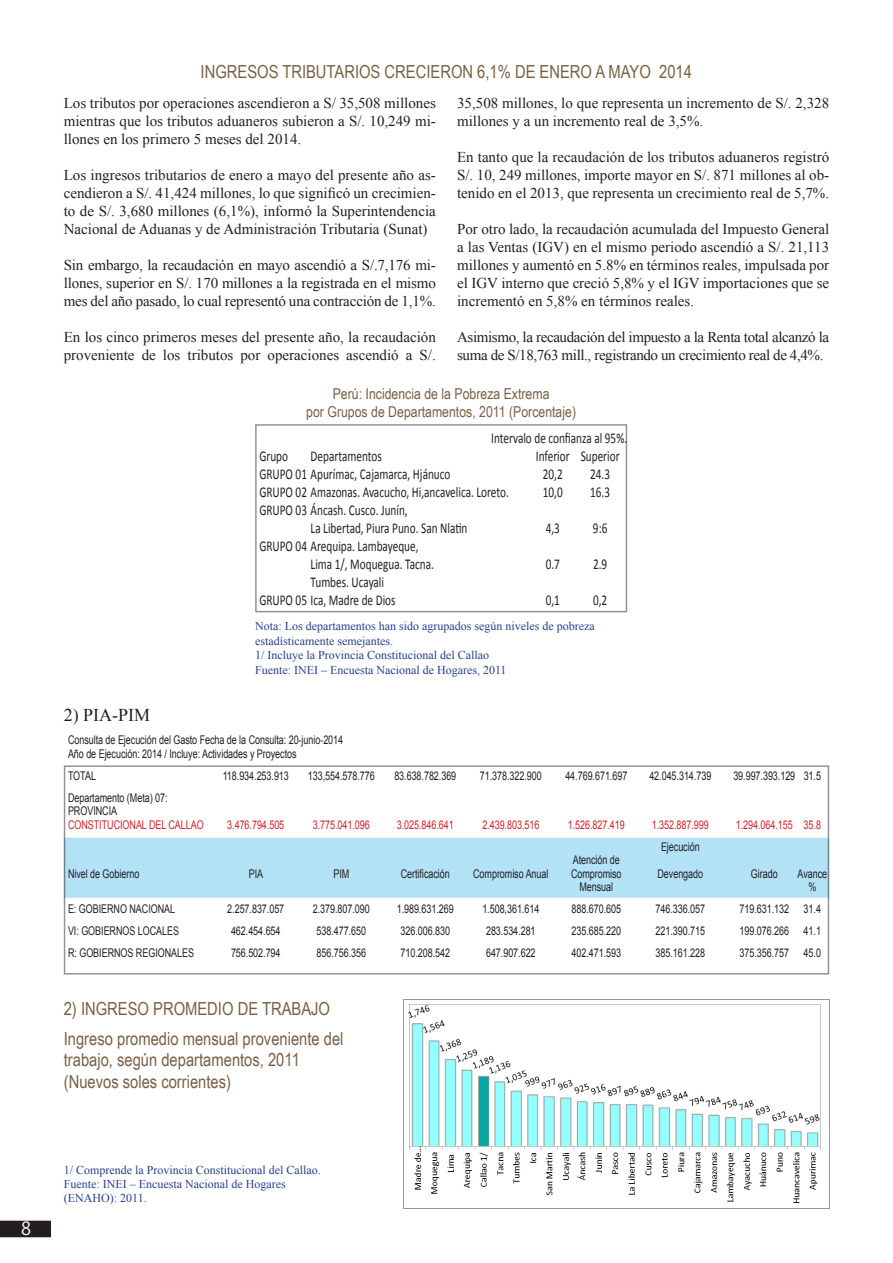
<style>
.page{position:relative;width:893px;height:1263px;background:#fff}
.page>*{position:absolute;margin:0;border:0;box-sizing:border-box;transform-origin:0 0}
.subtit5_cuadros{font:18px/21.6px "Arial Narrow";color:#786045}
.t1{font:18px "Times New Roman";color:#231f20}
.t2{font:18px "Koz Go Pro";color:#fff}
.body1{font:15px/18px "Times New Roman";color:#231f20;text-align:justify}
.newTAB{font:15px/18px "Calibri";color:#231f20;scale:.75 1}
.body1-2{font:15px/18px "Times New Roman";letter-spacing:-.025em;color:#231f20}
.subtit5_cuadros-2{font:15px/18px "Arial Narrow";color:#786045;text-align:center}
.tab1{font:12px/13.5px "Arial";letter-spacing:-.005em;color:#231f20;scale:.75 1}
.Fuente8{font:12px/14.4px "Times New Roman";color:#253f8e}
.tab1-2{font:12px "Arial";letter-spacing:-.005em;color:#d1232a;scale:.75 1}
.s1{color:#d1232a}
</style>
<div class="page">
<div style="left:1px;top:1221px;width:49px;height:15px;background:#231f20"></div>
<div style="left:0;top:1221px;width:51px;height:16px;border:2px solid #231f20"></div>
<div style="left:64px;top:838px;width:765px;height:60px;background:#b3e2f6"></div>
<img style="left:404px;top:999px;width:426px;height:210px">
<p class="t2" style="left:21px;top:1217px;width:11px">8</p>
<p class="subtit5_cuadros" style="left:201px;top:60px;width:493px">INGRESOS TRIBUTARIOS CRECIERON 6,1% DE ENERO A MAYO 2014</p>
<p class="body1" style="left:64px;top:94px;width:374px">Los tributos por operaciones ascendieron a S/ 35,508 millones mientras que los tributos aduaneros subieron a S/. 10,249 mi&shy;llones en los primero 5 meses del 2014.</p>
<p class="body1" style="left:64px;top:166px;width:374px">Los ingresos tributarios de enero a mayo del presente año as&shy;cendieron a S/. 41,424 millones, lo que significó un crecimien&shy;to de S/. 3,680 millones (6,1%), informó la Superintendencia Nacional de Aduanas y de Administración Tributaria (Sunat)</p>
<p class="body1" style="left:64px;top:256px;width:374px">Sin embargo, la recaudación en mayo ascendió a S/.7,176 mi&shy;llones, superior en S/. 170 millones a la registrada en el mismo mes del año pasado, lo cual representó una contracción de 1,1%.</p>
<p class="body1" style="left:64px;top:328px;width:374px">En los cinco primeros meses del presente año, la recaudación proveniente de los tributos por operaciones ascendió a S/.</p>
<p class="body1" style="left:457px;top:94px;width:374px">35,508 millones, lo que representa un incremento de S/. 2,328 millones y a un incremento real de 3,5%.</p>
<p class="body1" style="left:457px;top:148px;width:374px">En tanto que la recaudación de los tributos aduaneros registró S/. 10, 249 millones, importe mayor en S/. 871 millones al ob&shy;tenido en el 2013, que representa un crecimiento real de 5,7%.</p>
<p class="body1" style="left:457px;top:220px;width:374px">Por otro lado, la recaudación acumulada del Impuesto General a las Ventas (IGV) en el mismo periodo ascendió a S/. 21,113 millones y aumentó en 5.8% en términos reales, impulsada por el IGV interno que creció 5,8% y el IGV importaciones que se incrementó en 5,8% en términos reales.</p>
<p class="body1-2" style="left:457px;top:328px;width:374px">Asimismo, la recaudación del impuesto a la Renta total alcanzó la suma de S/18,763 mill., registrando un crecimiento real de 4,4%.</p>
<p class="subtit5_cuadros-2" style="left:306px;top:384px;width:271px">Perú: Incidencia de la Pobreza Extrema<br>por Grupos de Departamentos, 2011 (Porcentaje)</p>
<p class="newTAB" style="left:491px;top:429px;width:183px">Intervalo de confianza al 95%.</p>
<p class="newTAB" style="left:259px;top:447px;width:40px">Grupo</p>
<p class="newTAB" style="left:311px;top:447px;width:96px">Departamentos</p>
<p class="newTAB" style="left:536px;top:447px;width:113px">Inferior Superior</p>
<p class="newTAB" style="left:259px;top:465px;width:256px">GRUPO 01 Apurímac, Cajamarca, Hjánuco</p>
<p class="newTAB" style="left:543px;top:465px;width:28px">20,2</p>
<p class="newTAB" style="left:590px;top:465px;width:28px">24.3</p>
<p class="newTAB" style="left:259px;top:483px;width:334px">GRUPO 02 Amazonas. Avacucho, Hi,ancavelica. Loreto.</p>
<p class="newTAB" style="left:543px;top:483px;width:28px">10,0</p>
<p class="newTAB" style="left:590px;top:483px;width:28px">16.3</p>
<p class="newTAB" style="left:311px;top:501px;width:211px;text-indent:-51px">GRUPO 03 Áncash. Cusco. Junín,<br>La Libertad, Piura Puno. San Nlatin</p>
<p class="newTAB" style="left:546px;top:519px;width:20px">4,3</p>
<p class="newTAB" style="left:593px;top:519px;width:21px">9:6</p>
<p class="newTAB" style="left:311px;top:537px;width:166px;text-indent:-51px">GRUPO 04 Arequipa. Lambayeque,<br>Lima 1/, Moquegua. Tacna.</p>
<p class="newTAB" style="left:546px;top:555px;width:20px">0.7</p>
<p class="newTAB" style="left:593px;top:555px;width:20px">2.9</p>
<p class="newTAB" style="left:311px;top:573px;width:99px">Tumbes. Ucayali</p>
<p class="newTAB" style="left:259px;top:591px;width:183px">GRUPO 05 Ica, Madre de Dios</p>
<p class="newTAB" style="left:546px;top:591px;width:20px">0,1</p>
<p class="newTAB" style="left:593px;top:591px;width:20px">0,2</p>
<p class="Fuente8" style="left:255px;top:619px;width:341px">Nota: Los departamentos han sido agrupados según niveles de pobreza estadísticamente semejantes.</p>
<p class="Fuente8" style="left:255px;top:648px;width:235px">1/ Incluye la Provincia Constitucional del Callao</p>
<p class="Fuente8" style="left:255px;top:662px;width:253px">Fuente: INEI – Encuesta Nacional de Hogares, 2011</p>
<p class="t1" style="left:64px;top:702px;width:88px">2) PIA-PIM</p>
<p class="tab1" style="left:68px;top:733px;width:368px">Consulta de Ejecución del Gasto Fecha de la Consulta: 20-junio-2014<br>Año de Ejecución: 2014 / Incluye: Actividades y Proyectos</p>
<p class="tab1" style="left:68px;top:769px;width:39px">TOTAL</p>
<p class="tab1" style="left:223px;top:769px;width:90px">118.934.253.913</p>
<p class="tab1" style="left:308px;top:769px;width:91px">133,554.578.776</p>
<p class="tab1" style="left:394px;top:769px;width:84px">83.638.782.369</p>
<p class="tab1" style="left:480px;top:769px;width:84px">71.378.322.900</p>
<p class="tab1" style="left:565px;top:769px;width:84px">44.769.671.697</p>
<p class="tab1" style="left:649px;top:769px;width:84px">42.045.314.739</p>
<p class="tab1" style="left:733px;top:769px;width:118px">39.997.393.129 31.5</p>
<p class="tab1" style="left:68px;top:791px;width:183px">Departamento (Meta) 07:<br>PROVINCIA<br><span class="s1">CONSTITUCIONAL DEL CALLAO</span></p>
<p class="tab1-2" style="left:227px;top:817px;width:78px">3.476.794.505</p>
<p class="tab1-2" style="left:313px;top:817px;width:78px">3.775.041.096</p>
<p class="tab1-2" style="left:397px;top:817px;width:78px">3.025.846.641</p>
<p class="tab1-2" style="left:482px;top:817px;width:78px">2.439.803.516</p>
<p class="tab1-2" style="left:568px;top:817px;width:78px">1.526.827.419</p>
<p class="tab1-2" style="left:652px;top:817px;width:78px">1.352.887.999</p>
<p class="tab1-2" style="left:736px;top:817px;width:115px">1.294.064.155 35.8</p>
<p class="tab1" style="left:661px;top:840px;width:53px">Ejecución</p>
<p class="tab1" style="left:573px;top:854px;width:64px">Atención de</p>
<p class="tab1" style="left:68px;top:867px;width:97px">Nivel de Gobierno</p>
<p class="tab1" style="left:249px;top:867px;width:21px">PIA</p>
<p class="tab1" style="left:333px;top:867px;width:23px">PIM</p>
<p class="tab1" style="left:401px;top:867px;width:67px">Certificación</p>
<p class="tab1" style="left:473px;top:867px;width:102px">Compromiso Anual</p>
<p class="tab1" style="left:571px;top:867px;width:69px">Compromiso</p>
<p class="tab1" style="left:657px;top:867px;width:62px">Devengado</p>
<p class="tab1" style="left:751px;top:867px;width:37px">Girado</p>
<p class="tab1" style="left:797px;top:867px;width:41px">Avance</p>
<p class="tab1" style="left:579px;top:881px;width:46px">Mensual</p>
<p class="tab1" style="left:808px;top:881px;width:12px">%</p>
<p class="tab1" style="left:68px;top:903px;width:144px">E: GOBIERNO NACIONAL</p>
<p class="tab1" style="left:227px;top:903px;width:78px">2.257.837.057</p>
<p class="tab1" style="left:313px;top:903px;width:78px">2.379.807.090</p>
<p class="tab1" style="left:397px;top:903px;width:78px">1.989.631.269</p>
<p class="tab1" style="left:482px;top:903px;width:78px">1.508,361.614</p>
<p class="tab1" style="left:572px;top:903px;width:68px">888.670.605</p>
<p class="tab1" style="left:655px;top:903px;width:68px">746.336.057</p>
<p class="tab1" style="left:739px;top:903px;width:110px">719.631.132 31.4</p>
<p class="tab1" style="left:68px;top:925px;width:150px">VI: GOBIERNOS LOCALES</p>
<p class="tab1" style="left:231px;top:925px;width:68px">462.454.654</p>
<p class="tab1" style="left:317px;top:925px;width:68px">538.477.650</p>
<p class="tab1" style="left:401px;top:925px;width:68px">326.006.830</p>
<p class="tab1" style="left:486px;top:925px;width:68px">283.534.281</p>
<p class="tab1" style="left:572px;top:925px;width:68px">235.685.220</p>
<p class="tab1" style="left:655px;top:925px;width:68px">221.390.715</p>
<p class="tab1" style="left:739px;top:925px;width:110px">199.076.266 41.1</p>
<p class="tab1" style="left:68px;top:947px;width:170px">R: GOBIERNOS REGIONALES</p>
<p class="tab1" style="left:231px;top:947px;width:68px">756.502.794</p>
<p class="tab1" style="left:317px;top:947px;width:68px">856.756.356</p>
<p class="tab1" style="left:401px;top:947px;width:68px">710.208.542</p>
<p class="tab1" style="left:486px;top:947px;width:68px">647.907.622</p>
<p class="tab1" style="left:572px;top:947px;width:68px">402.471.593</p>
<p class="tab1" style="left:655px;top:947px;width:68px">385.161.228</p>
<p class="tab1" style="left:739px;top:947px;width:110px">375.356.757 45.0</p>
<p class="subtit5_cuadros" style="left:64px;top:997px;width:268px">2) INGRESO PROMEDIO DE TRABAJO</p>
<p class="subtit5_cuadros" style="left:64px;top:1027px;width:281px">Ingreso promedio mensual proveniente del trabajo, según departamentos, 2011 (Nuevos soles corrientes)</p>
<p class="Fuente8" style="left:64px;top:1162px;width:258px">1/ Comprende la Provincia Constitucional del Callao.</p>
<p class="Fuente8" style="left:64px;top:1176px;width:223px">Fuente: INEI – Encuesta Nacional de Hogares (ENAHO): 2011.</p>
</div>
